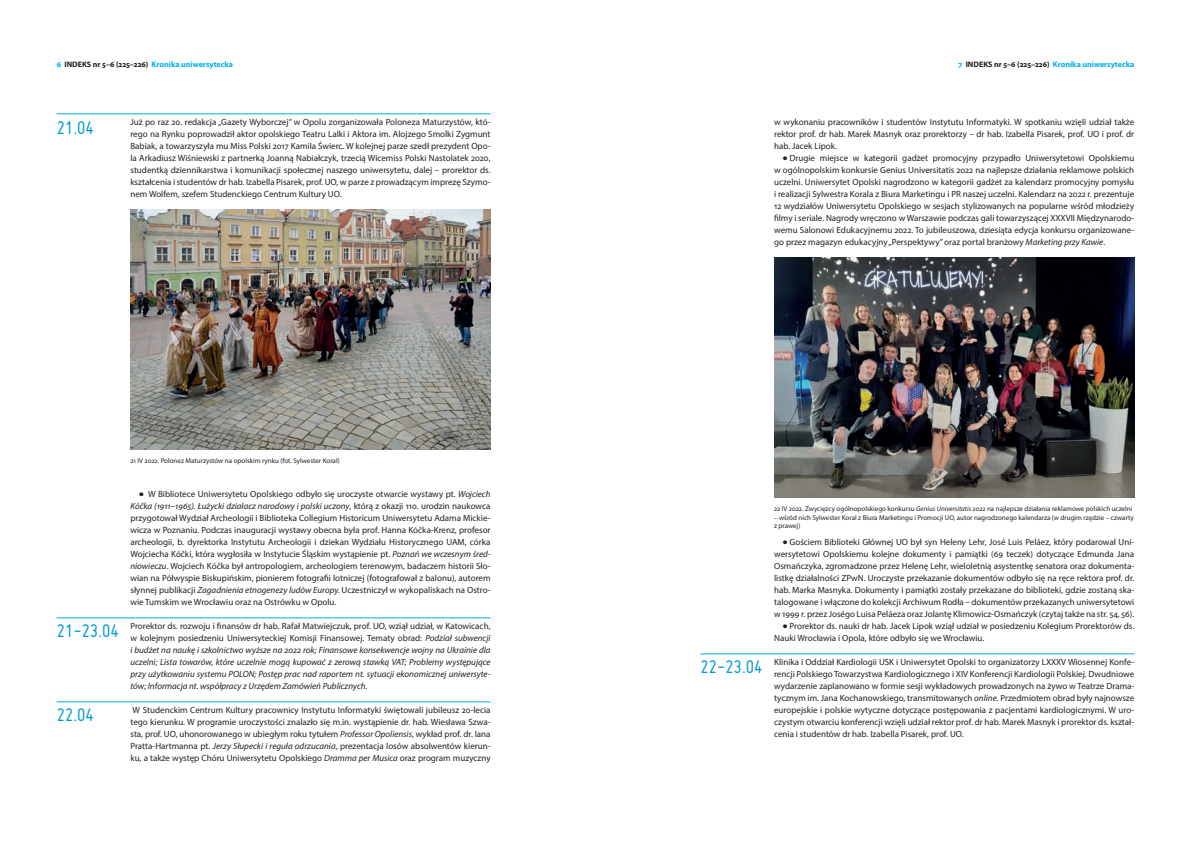
<style>
.page{position:relative;width:1191px;height:842px;background:#fff}
.page>*{position:absolute;margin:0;border:0;box-sizing:border-box;transform-origin:0 0}
.t1{font:20px "Miso";color:#0099d1}
.t2{font:9px/12px "Myriad Pro";color:#231f20;text-align:justify}
.t3{font:italic 9px/12px "Myriad Pro";color:#231f20;text-align:justify}
.t4{font:700 8px "Myriad Pro";color:#00aeef}
.t5{font:7px/8.4px "Myriad Pro";color:#231f20}
.s1{color:#231f20}
.s2{font-family:"Lato";font-weight:700;font-style:italic}
.s3{font-style:italic}
.s4{font-style:normal}
</style>
<div class="page">
<hr style="left:57px;top:114px;width:433px;height:1px;background:#00aeef">
<hr style="left:57px;top:618px;width:433px;height:1px;background:#00aeef">
<hr style="left:57px;top:702px;width:433px;height:1px;background:#00aeef">
<hr style="left:700px;top:654px;width:434px;height:1px;background:#00aeef">
<img style="left:130px;top:209px;width:360px;height:240px">
<img style="left:774px;top:257px;width:360px;height:240px">
<p class="t4" style="left:57px;top:59px;width:178px">6 <span class="s1">INDEKS nr 5–6 (225–226)</span> Kronika uniwersytecka</p>
<p class="t4" style="left:958px;top:59px;width:177px">7 <span class="s1">INDEKS nr 5–6 (225–226)</span> Kronika uniwersytecka</p>
<h1 class="t1" style="left:57px;top:116px;width:39px">21.04</h1>
<p class="t2" style="left:130px;top:116px;width:361px">Już po raz 20. redakcja „Gazety Wyborczej” w Opolu zorganizowała Poloneza Maturzystów, któ&shy;rego na Rynku poprowadził aktor opolskiego Teatru Lalki i Aktora im. Alojzego Smolki Zygmunt Babiak, a towarzyszyła mu Miss Polski 2017 Kamila Świerc. W kolejnej parze szedł prezydent Opo&shy;la Arkadiusz Wiśniewski z partnerką Joanną Nabiałczyk, trzecią Wicemiss Polski Nastolatek 2020, studentką dziennikarstwa i komunikacji społecznej naszego uniwersytetu, dalej – prorektor ds. kształcenia i studentów dr hab. Izabella Pisarek, prof. UO, w parze z prowadzącym imprezę Szymo&shy;nem Wolfem, szefem Studenckiego Centrum Kultury UO.</p>
<h1 class="t1" style="left:57px;top:620px;width:64px">21-23.04</h1>
<h1 class="t1" style="left:57px;top:704px;width:39px">22.04</h1>
<p class="t5" style="left:130px;top:456px;width:211px">21 IV 2022. Polonez Maturzystów na opolskim rynku (fot. Sylwester Koral)</p>
<p class="t2" style="left:130px;top:488px;width:362px;text-indent:9px"><span class="s2">•</span> W Bibliotece Uniwersytetu Opolskiego odbyło się uroczyste otwarcie wystawy pt. <span class="s3">Wojciech Kóčka (1911–1965). Łużycki działacz narodowy i polski uczony</span>, którą z okazji 110. urodzin naukowca przygotował Wydział Archeologii i Biblioteka Collegium Historicum Uniwersytetu Adama Mickie&shy;wicza w Poznaniu. Podczas inauguracji wystawy obecna była prof. Hanna Kóčka-Krenz, profesor archeologii, b. dyrektorka Instytutu Archeologii i dziekan Wydziału Historycznego UAM, córka Wojciecha Kóčki, która wygłosiła w Instytucie Śląskim wystąpienie pt. <span class="s3">Poznań we wczesnym śred&shy;niowieczu</span>. Wojciech Kóčka był antropologiem, archeologiem terenowym, badaczem historii Sło&shy;wian na Półwyspie Biskupińskim, pionierem fotografii lotniczej (fotografował z balonu), autorem słynnej publikacji <span class="s3">Zagadnienia etnogenezy ludów Europy.</span> Uczestniczył w wykopaliskach na Ostro&shy;wie Tumskim we Wrocławiu oraz na Ostrówku w Opolu.</p>
<p class="t3" style="left:130px;top:620px;width:362px"><span class="s4">Prorektor ds. rozwoju i finansów dr hab. Rafał Matwiejczuk, prof. UO, wziął udział, w Katowicach, w kolejnym posiedzeniu Uniwersyteckiej Komisji Finansowej. Tematy obrad:</span> Podział subwencji i budżet na naukę i szkolnictwo wyższe na 2022 rok; Finansowe konsekwencje wojny na Ukrainie dla uczelni; Lista towarów, które uczelnie mogą kupować z zerową stawką VAT; Problemy występujące przy użytkowaniu systemu POLON; Postęp prac nad raportem nt. sytuacji ekonomicznej uniwersyte&shy;tów; Informacja nt. współpracy z Urzędem Zamówień Publicznych.</p>
<p class="t2" style="left:130px;top:704px;width:362px">W Studenckim Centrum Kultury pracownicy Instytutu Informatyki świętowali jubileusz 20-lecia tego kierunku. W programie uroczystości znalazło się m.in. wystąpienie dr. hab. Wiesława Szwa&shy;sta, prof. UO, uhonorowanego w ubiegłym roku tytułem <span class="s3">Professor Opoliensis</span>, wykład prof. dr. Iana Pratta-Hartmanna pt. <span class="s3">Jerzy Słupecki i reguła odrzucania</span>, prezentacja losów absolwentów kierun&shy;ku, a także występ Chóru Uniwersytetu Opolskiego <span class="s3">Dramma per Musica</span> oraz program muzyczny</p>
<p class="t2" style="left:774px;top:116px;width:362px">w wykonaniu pracowników i studentów Instytutu Informatyki. W spotkaniu wzięli udział także rektor prof. dr hab. Marek Masnyk oraz prorektorzy – dr hab. Izabella Pisarek, prof. UO i prof. dr hab. Jacek Lipok.</p>
<p class="t2" style="left:774px;top:152px;width:362px;text-indent:9px"><span class="s2">•</span> Drugie miejsce w kategorii gadżet promocyjny przypadło Uniwersytetowi Opolskiemu w ogólnopolskim konkursie Genius Universitatis 2022 na najlepsze działania reklamowe polskich uczelni. Uniwersytet Opolski nagrodzono w kategorii gadżet za kalendarz promocyjny pomysłu i realizacji Sylwestra Korala z Biura Marketingu i PR naszej uczelni. Kalendarz na 2022 r. prezentuje 12 wydziałów Uniwersytetu Opolskiego w sesjach stylizowanych na popularne wśród młodzieży filmy i seriale. Nagrody wręczono w Warszawie podczas gali towarzyszącej XXXVII Międzynarodo&shy;wemu Salonowi Edukacyjnemu 2022. To jubileuszowa, dziesiąta edycja konkursu organizowane&shy;go przez magazyn edukacyjny „Perspektywy” oraz portal branżowy <span class="s3">Marketing przy Kawie</span>.</p>
<h1 class="t1" style="left:700px;top:656px;width:64px">22-23.04</h1>
<p class="t5" style="left:774px;top:504px;width:360px">22 IV 2022. Zwycięzcy ogólnopolskiego konkursu <span class="s3">Genius Universitatis 2022</span> na najlepsze działania reklamowe polskich uczelni</p>
<p class="t5" style="left:774px;top:513px;width:361px">– wśród nich Sylwester Koral z Biura Marketingu i Promocji UO, autor nagrodzonego kalendarza (w drugim rzędzie – czwarty z prawej)</p>
<p class="t2" style="left:774px;top:536px;width:362px;text-indent:9px"><span class="s2">•</span> Gościem Biblioteki Głównej UO był syn Heleny Lehr, José Luis Peláez, który podarował Uni&shy;wersytetowi Opolskiemu kolejne dokumenty i pamiątki (69 teczek) dotyczące Edmunda Jana Osmańczyka, zgromadzone przez Helenę Lehr, wieloletnią asystentkę senatora oraz dokumenta&shy;listkę działalności ZPwN. Uroczyste przekazanie dokumentów odbyło się na ręce rektora prof. dr. hab. Marka Masnyka. Dokumenty i pamiątki zostały przekazane do biblioteki, gdzie zostaną ska&shy;talogowane i włączone do kolekcji Archiwum Rodła – dokumentów przekazanych uniwersytetowi w 1999 r. przez Joségo Luisa Peláeza oraz Jolantę Klimowicz-Osmańczyk (czytaj także na str. 54, 56).</p>
<p class="t2" style="left:774px;top:620px;width:362px;text-indent:9px"><span class="s2">•</span> Prorektor ds. nauki dr hab. Jacek Lipok wziął udział w posiedzeniu Kolegium Prorektorów ds.<br>Nauki Wrocławia i Opola, które odbyło się we Wrocławiu.</p>
<p class="t2" style="left:774px;top:656px;width:362px">Klinika i Oddział Kardiologii USK i Uniwersytet Opolski to organizatorzy LXXXV Wiosennej Konfe&shy;rencji Polskiego Towarzystwa Kardiologicznego i XIV Konferencji Kardiologii Polskiej. Dwudniowe wydarzenie zaplanowano w formie sesji wykładowych prowadzonych na żywo w Teatrze Drama&shy;tycznym im. Jana Kochanowskiego, transmitowanych <span class="s3">online</span>. Przedmiotem obrad były najnowsze europejskie i polskie wytyczne dotyczące postępowania z pacjentami kardiologicznymi. W uro&shy;czystym otwarciu konferencji wzięli udział rektor prof. dr hab. Marek Masnyk i prorektor ds. kształ&shy;cenia i studentów dr hab. Izabella Pisarek, prof. UO.</p>
</div>
